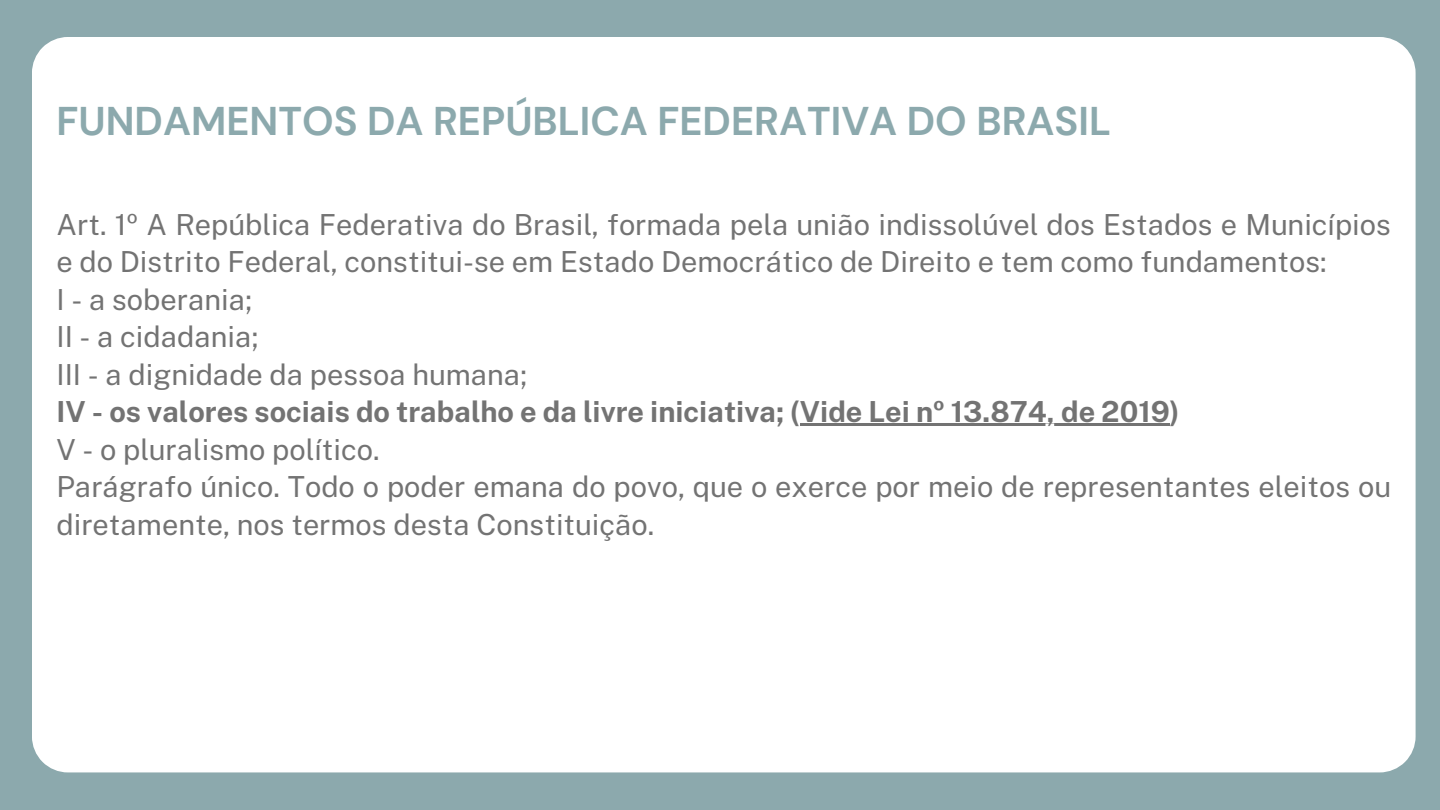
<style>
.page{position:relative;width:1440px;height:810px;background:#8ca9ad}
.page>*{position:absolute;margin:0;border:0;box-sizing:border-box;transform-origin:0 0}
.t1{font:700 40px "DM Sans";color:#8ca9ad}
.t2{font:29px/37.5px "Public Sans";color:#737373}
.t3{font:700 29px "Public Sans";color:#737373}
</style>
<div class="page">
<div style="left:32px;top:37px;width:1384px;height:735px;background:#fff"></div>
<hr style="left:800px;top:424px;width:370px;height:2px;background:#737373">
<h1 class="t1" style="left:57px;top:95px;width:1056px">FUNDAMENTOS DA REPÚBLICA FEDERATIVA DO BRASIL</h1>
<p class="t2" style="left:57px;top:206px;width:1336px">Art. 1º A República Federativa do Brasil, formada pela união indissolúvel dos Estados e Municípios e do Distrito Federal, constitui-se em Estado Democrático de Direito e tem como fundamentos:<br>I - a soberania;<br>II - a cidadania;<br>III - a dignidade da pessoa humana;</p>
<p class="t3" style="left:57px;top:395px;width:1125px">IV - os valores sociais do trabalho e da livre iniciativa; (Vide Lei nº 13.874, de 2019)</p>
<p class="t2" style="left:57px;top:431px;width:1336px">V - o pluralismo político.<br>Parágrafo único. Todo o poder emana do povo, que o exerce por meio de representantes eleitos ou diretamente, nos termos desta Constituição.</p>
</div>
